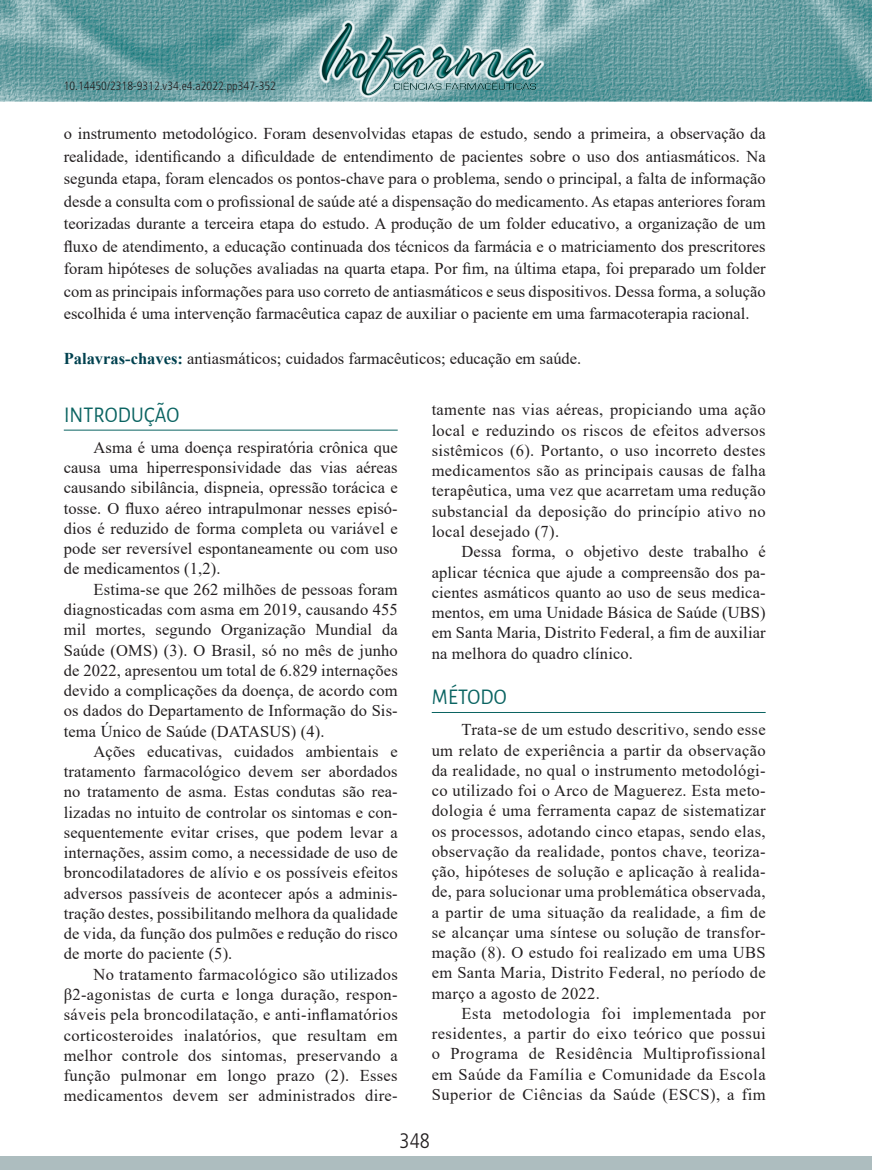
<style>
.page{position:relative;width:872px;height:1170px;background:#fff}
.page>*{position:absolute;margin:0;border:0;box-sizing:border-box;transform-origin:0 0}
.Resumo_titulos{font:22.5px "Alegreya Sans";letter-spacing:.01em;color:#0b6462;scale:.9 1}
.t1{font:300 condensed 21px "Frutiger LT Std";color:#231f20}
.Textos_basicos{font:16.5px/20.2px "Times New Roman";letter-spacing:.015em;color:#231f20;text-align:justify}
.Textos_basicos_espac{font:16.5px/20.2px "Times New Roman";letter-spacing:.01em;color:#231f20;text-align:justify}
.Resumo_texto{font:16.5px/22.5px "Times New Roman";color:#231f20;text-align:justify}
.Palavra-chave_Port{font:16.5px "Times New Roman";color:#231f20}
.RRRTRRRR{font:300 condensed 12px "Frutiger LT Std";color:#231f20}
.s1{font-weight:700;color:#01414f}
</style>
<div class="page">
<img style="left:0;top:0;width:871px;height:101px">
<div style="left:0;top:1155px;width:872px;height:14px;background:#adbdbf"></div>
<img style="left:319px;top:20px;width:225px;height:77px">
<hr style="left:64px;top:429px;width:334px;height:1px;background:#0b6462">
<hr style="left:432px;top:712px;width:333px;height:1px;background:#0b6462">
<p class="RRRTRRRR" style="left:64px;top:79px;width:214px">10.14450/2318-9312.v34.e4.a2022.pp347-352</p>
<p class="Resumo_texto" style="left:64px;top:122px;width:703px">o instrumento metodológico. Foram desenvolvidas etapas de estudo, sendo a primeira, a observação da realidade, identificando a dificuldade de entendimento de pacientes sobre o uso dos antiasmáticos. Na segunda etapa, foram elencados os pontos-chave para o problema, sendo o principal, a falta de informação desde a consulta com o profissional de saúde até a dispensação do medicamento. As etapas anteriores foram teorizadas durante a terceira etapa do estudo. A produção de um folder educativo, a organização de um fluxo de atendimento, a educação continuada dos técnicos da farmácia e o matriciamento dos prescritores foram hipóteses de soluções avaliadas na quarta etapa. Por fim, na última etapa, foi preparado um folder com as principais informações para uso correto de antiasmáticos e seus dispositivos. Dessa forma, a solução escolhida é uma intervenção farmacêutica capaz de auxiliar o paciente em uma farmacoterapia racional.</p>
<p class="Palavra-chave_Port" style="left:64px;top:347px;width:519px"><span class="s1">Palavras-chaves:</span> antiasmáticos; cuidados farmacêuticos; educação em saúde.</p>
<p class="Resumo_titulos" style="left:64px;top:399px;width:129px">INTRODUÇÃO</p>
<p class="Textos_basicos_espac" style="left:64px;top:436px;width:335px;text-indent:30px">Asma é uma doença respiratória crônica que causa uma hiperresponsividade das vias aéreas causando sibilância, dispneia, opressão torácica e tosse. O fluxo aéreo intrapulmonar nesses episó&shy;dios é reduzido de forma completa ou variável e pode ser reversível espontaneamente ou com uso de medicamentos (1,2).</p>
<p class="Textos_basicos" style="left:64px;top:578px;width:335px;text-indent:30px">Estima-se que 262 milhões de pessoas foram diagnosticadas com asma em 2019, causando 455 mil mortes, segundo Organização Mundial da Saúde (OMS) (3). O Brasil, só no mês de junho de 2022, apresentou um total de 6.829 internações devido a complicações da doença, de acordo com os dados do Departamento de Informação do Sis&shy;tema Único de Saúde (DATASUS) (4).</p>
<p class="Textos_basicos" style="left:64px;top:740px;width:335px;text-indent:30px">Ações educativas, cuidados ambientais e tratamento farmacológico devem ser abordados no tratamento de asma. Estas condutas são rea&shy;lizadas no intuito de controlar os sintomas e con&shy;sequentemente evitar crises, que podem levar a internações, assim como, a necessidade de uso de broncodilatadores de alívio e os possíveis efeitos adversos passíveis de acontecer após a adminis&shy;tração destes, possibilitando melhora da qualidade de vida, da função dos pulmões e redução do risco de morte do paciente (5).</p>
<p class="Textos_basicos" style="left:64px;top:963px;width:335px;text-indent:30px">No tratamento farmacológico são utilizados β2-agonistas de curta e longa duração, respon&shy;sáveis pela broncodilatação, e anti-inflamatórios corticosteroides inalatórios, que resultam em melhor controle dos sintomas, preservando a função pulmonar em longo prazo (2). Esses medicamentos devem ser administrados dire-</p>
<p class="Textos_basicos" style="left:432px;top:399px;width:335px">tamente nas vias aéreas, propiciando uma ação local e reduzindo os riscos de efeitos adversos sistêmicos (6). Portanto, o uso incorreto destes medicamentos são as principais causas de falha terapêutica, uma vez que acarretam uma redução substancial da deposição do princípio ativo no local desejado (7).</p>
<p class="Textos_basicos" style="left:432px;top:541px;width:335px;text-indent:30px">Dessa forma, o objetivo deste trabalho é aplicar técnica que ajude a compreensão dos pa&shy;cientes asmáticos quanto ao uso de seus medica&shy;mentos, em uma Unidade Básica de Saúde (UBS) em Santa Maria, Distrito Federal, a fim de auxiliar na melhora do quadro clínico.</p>
<p class="Resumo_titulos" style="left:432px;top:681px;width:84px">MÉTODO</p>
<p class="Textos_basicos_espac" style="left:432px;top:719px;width:335px;text-indent:30px">Trata-se de um estudo descritivo, sendo esse um relato de experiência a partir da observação da realidade, no qual o instrumento metodológi&shy;co utilizado foi o Arco de Maguerez. Esta meto&shy;dologia é uma ferramenta capaz de sistematizar os processos, adotando cinco etapas, sendo elas, observação da realidade, pontos chave, teoriza&shy;ção, hipóteses de solução e aplicação à realida&shy;de, para solucionar uma problemática observada, a partir de uma situação da realidade, a fim de se alcançar uma síntese ou solução de transfor&shy;mação (8). O estudo foi realizado em uma UBS em Santa Maria, Distrito Federal, no período de março a agosto de 2022.</p>
<p class="Textos_basicos" style="left:432px;top:1002px;width:335px;text-indent:30px">Esta metodologia foi implementada por residentes, a partir do eixo teórico que possui o Programa de Residência Multiprofissional em Saúde da Família e Comunidade da Escola Superior de Ciências da Saúde (ESCS), a fim</p>
<p class="t1" style="left:399px;top:1128px;width:32px">348</p>
</div>
